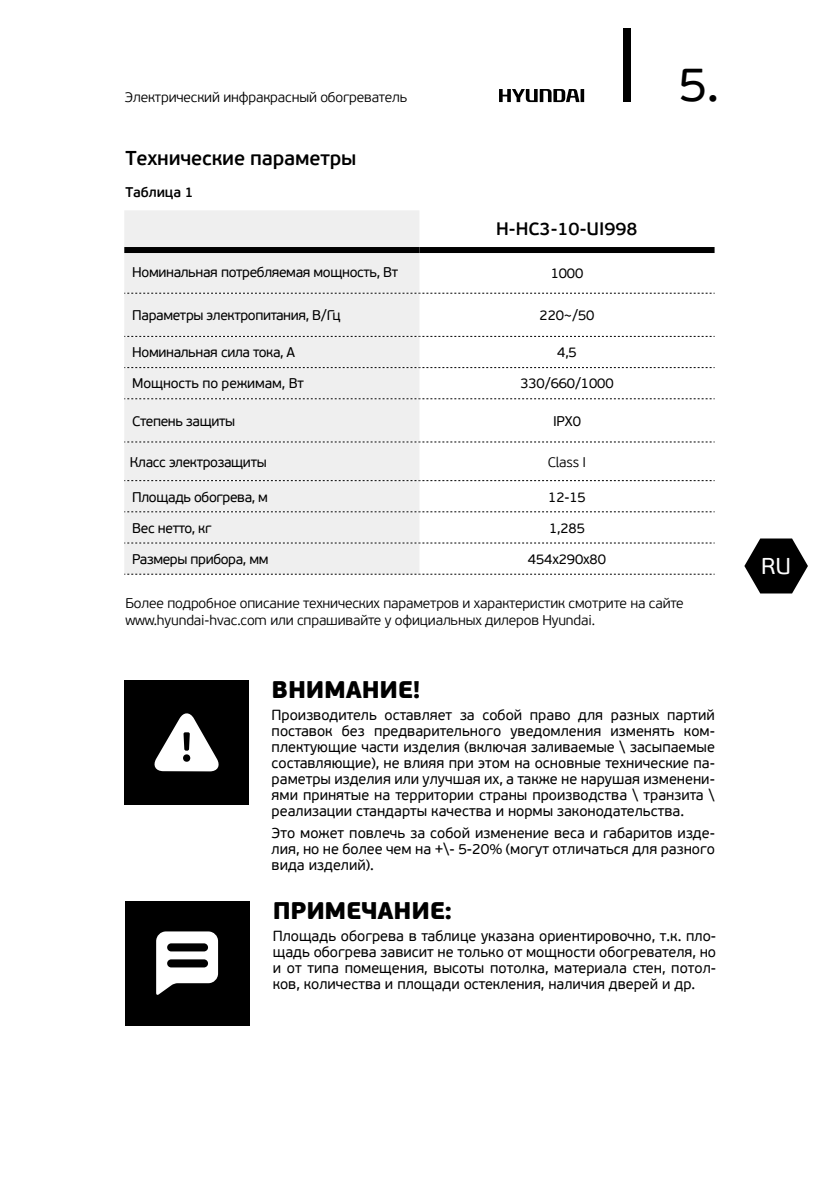
<style>
.page{position:relative;width:840px;height:1191px;background:#fff}
.page>*{position:absolute;margin:0;border:0;box-sizing:border-box;transform-origin:0 0}
.t1{font:48px "PF Beau Sans Pro";color:#000}
.t2{font:900 24px "PF Beau Sans Pro";letter-spacing:-.01em;color:#000}
.t3{font:22.8px "PF Beau Sans Pro";color:#fff}
.t4{font:600 20px "PF Beau Sans Pro";letter-spacing:-.01em;color:#000}
.t5{font:600 18px "PF Beau Sans Pro";color:#000}
.t6{font:14.6px/16px "PF Beau Sans Pro";color:#000;text-align:justify}
.t7{font:14px "PF Beau Sans Pro";letter-spacing:-.025em;color:#000}
.t8{font:300 14px/16.8px "PF Beau Sans Pro";letter-spacing:-.01em;color:#000}
.t9{font:600 14px "PF Beau Sans Pro";letter-spacing:-.01em;color:#000}
</style>
<div class="page">
<div style="left:623px;top:28px;width:7px;height:73px;background:#000"></div>
<svg style="left:744px;top:538px;width:63px;height:55px"></svg>
<svg style="left:499px;top:89px;width:85px;height:13px"></svg>
<div style="left:124px;top:210px;width:295px;height:364px;background:#efefef"></div>
<svg style="left:124px;top:293px;width:590px;height:1px"></svg>
<svg style="left:124px;top:336px;width:590px;height:1px"></svg>
<svg style="left:124px;top:367px;width:590px;height:1px"></svg>
<svg style="left:124px;top:398px;width:590px;height:1px"></svg>
<svg style="left:124px;top:441px;width:590px;height:1px"></svg>
<svg style="left:124px;top:480px;width:590px;height:1px"></svg>
<svg style="left:124px;top:511px;width:590px;height:1px"></svg>
<svg style="left:124px;top:542px;width:590px;height:1px"></svg>
<svg style="left:124px;top:574px;width:590px;height:1px"></svg>
<div style="left:124px;top:247px;width:295px;height:6px;background:#000"></div>
<div style="left:419px;top:247px;width:295px;height:6px;background:#000"></div>
<div style="left:124px;top:680px;width:125px;height:124px;background:#000"></div>
<svg style="left:154px;top:713px;width:65px;height:58px"></svg>
<div style="left:125px;top:901px;width:124px;height:124px;background:#000"></div>
<svg style="left:156px;top:931px;width:62px;height:64px"></svg>
<p class="t8" style="left:125px;top:89px;width:284px">Электрический инфракрасный обогреватель</p>
<h3 class="t4" style="left:125px;top:146px;width:232px">Технические параметры</h3>
<p class="t9" style="left:125px;top:184px;width:69px">Таблица 1</p>
<h1 class="t1" style="left:678px;top:57px;width:42px">5.</h1>
<p class="t5" style="left:496px;top:218px;width:143px">H-HС3-10-UI998</p>
<p class="t7" style="left:132px;top:264px;width:267px">Номинальная потребляемая мощность, Вт</p>
<p class="t7" style="left:550px;top:265px;width:34px">1000</p>
<p class="t7" style="left:132px;top:307px;width:210px">Параметры электропитания, В/Гц</p>
<p class="t7" style="left:539px;top:307px;width:56px">220~/50</p>
<p class="t7" style="left:132px;top:344px;width:164px">Номинальная сила тока, А</p>
<p class="t7" style="left:557px;top:344px;width:21px">4,5</p>
<p class="t7" style="left:132px;top:375px;width:173px">Мощность по режимам, Вт</p>
<p class="t7" style="left:520px;top:375px;width:95px">330/660/1000</p>
<p class="t7" style="left:132px;top:413px;width:104px">Степень защиты</p>
<p class="t7" style="left:552px;top:413px;width:29px">IPX0</p>
<p class="t7" style="left:130px;top:454px;width:138px">Класс электрозащиты</p>
<p class="t8" style="left:547px;top:453px;width:40px">Class I</p>
<p class="t7" style="left:132px;top:488px;width:137px">Площадь обогрева, м</p>
<p class="t7" style="left:548px;top:488px;width:39px">12-15</p>
<p class="t7" style="left:132px;top:520px;width:81px">Вес нетто, кг</p>
<p class="t7" style="left:548px;top:520px;width:37px">1,285</p>
<p class="t7" style="left:132px;top:551px;width:138px">Размеры прибора, мм</p>
<p class="t7" style="left:527px;top:551px;width:79px">454x290x80</p>
<p class="t8" style="left:125px;top:595px;width:559px">Более подробное описание технических параметров и характеристик смотрите на сайте www.hyundai-hvac.com или спрашивайте у официальных дилеров Hyundai.</p>
<h2 class="t2" style="left:271px;top:674px;width:150px">ВНИМАНИЕ!</h2>
<p class="t6" style="left:271px;top:707px;width:444px">Производитель оставляет за собой право для разных партий поставок без предварительного уведомления изменять ком&shy;плектующие части изделия (включая заливаемые \ засыпаемые составляющие), не влияя при этом на основные технические па&shy;раметры изделия или улучшая их, а также не нарушая изменени&shy;ями принятые на территории страны производства \ транзита \ реализации стандарты качества и нормы законодательства.</p>
<p class="t6" style="left:271px;top:825px;width:444px">Это может повлечь за собой изменение веса и габаритов изде&shy;лия, но не более чем на +\- 5-20% (могут отличаться для разного вида изделий).</p>
<h2 class="t2" style="left:272px;top:895px;width:181px">ПРИМЕЧАНИЕ:</h2>
<p class="t6" style="left:272px;top:928px;width:444px">Площадь обогрева в таблице указана ориентировочно, т.к. пло&shy;щадь обогрева зависит не только от мощности обогревателя, но и от типа помещения, высоты потолка, материала стен, потол&shy;ков, количества и площади остекления, наличия дверей и др.</p>
<h3 class="t3" style="left:760px;top:553px;width:31px">RU</h3>
</div>
